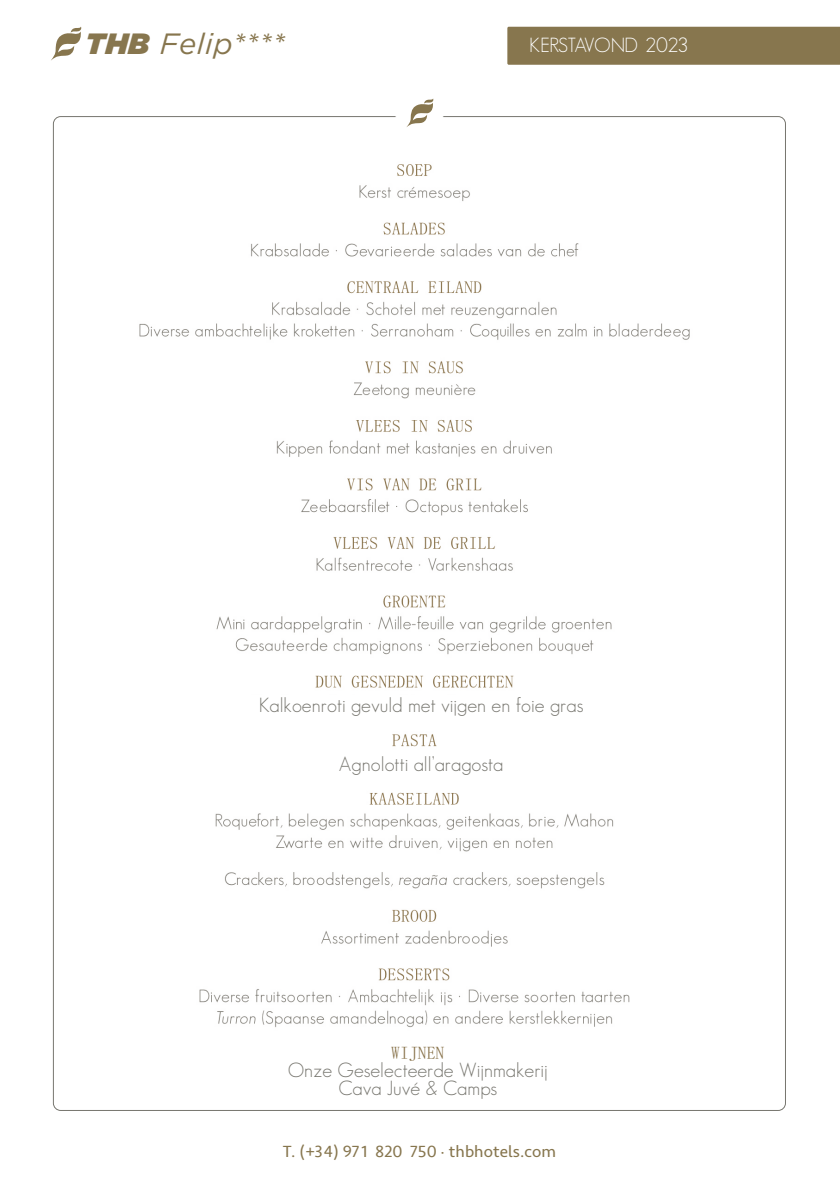
<style>
.page{position:relative;width:840px;height:1191px;background:#fff}
.page>*{position:absolute;margin:0;border:0;box-sizing:border-box;transform-origin:0 0}
.t1{font:italic 29.2px "Gotham";letter-spacing:.02em;color:#87764e}
.t2{font:300 20px/18px "Geosans";color:#77766f;text-align:center}
.t3{font:300 20px "Geosans";letter-spacing:-.03em;color:#fff}
.t4{font:17.6px "Sim Sun";letter-spacing:.005em;color:#867047}
.t5{font:17px "Seravek";letter-spacing:.005em;color:#87764e}
.s1{font-weight:900}
</style>
<div class="page">
<div style="left:507px;top:27px;width:332px;height:38px;background:#87764e"></div>
<svg style="left:51px;top:27px;width:31px;height:34px"></svg>
<img style="left:139px;top:164px;width:551px;height:864px">
<div style="left:250px;top:695px;width:353px;height:21px;background:#fff"></div>
<div style="left:222px;top:750px;width:381px;height:25px;background:#fff"></div>
<svg style="left:406px;top:99px;width:27px;height:28px"></svg>
<h1 class="t1" style="left:85px;top:31px;width:201px"><span class="s1">THB</span> Felip****</h1>
<p class="t3" style="left:529px;top:34px;width:160px">KERSTAVOND 2023</p>
<p class="t2" style="left:259px;top:695px;width:325px">Kalkoenroti gevuld met vijgen en foie gras</p>
<p class="t2" style="left:339px;top:754px;width:166px">Agnolotti all’aragosta</p>
<p class="t4" style="left:391px;top:1043px;width:54px">WIJNEN</p>
<p class="t2" style="left:287px;top:1060px;width:261px">Onze Geselecteerde Wijnmakerij<br>Cava Juvé &amp; Camps</p>
<p class="t5" style="left:282px;top:1140px;width:275px">T. (+34) 971 820 750 · thbhotels.com</p>
</div>
